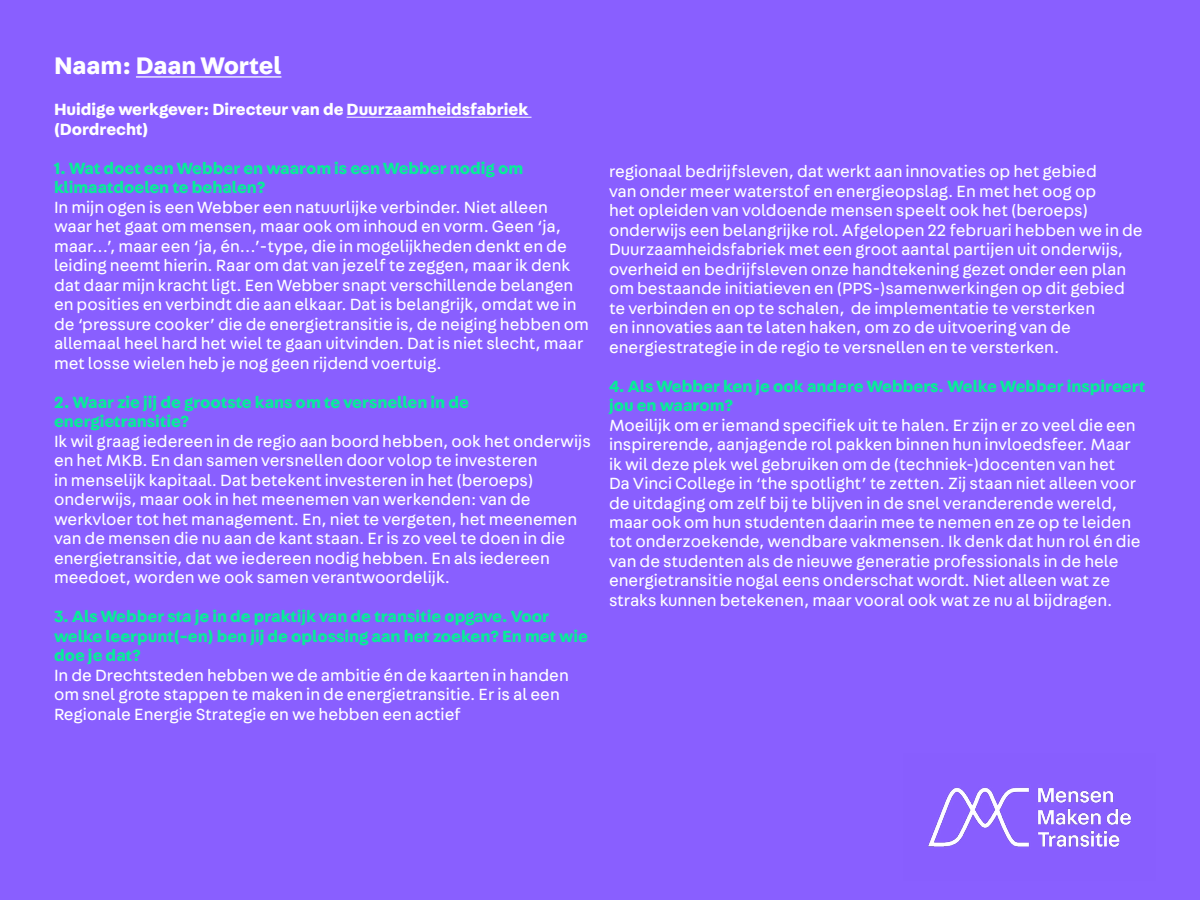
<style>
.page{position:relative;width:1200px;height:900px;background:#895fff}
.page>*{position:absolute;margin:0;border:0;box-sizing:border-box;transform-origin:0 0}
.t1{font:700 25.5px "Fabriga";color:#fff}
.t2{font:17.25px/19.5px "Fabriga";color:#fff}
.t3{font:700 17.25px/19.5px "Fabriga";color:#08ec99}
.t4{font:700 17.25px/19.5px "Fabriga";color:#fff}
</style>
<div class="page">
<hr style="left:136px;top:76px;width:145px;height:2px;background:#fff">
<hr style="left:347px;top:117px;width:185px;height:1px;background:#fff">
<img style="left:928px;top:787px;width:203px;height:60px">
<h1 class="t1" style="left:54px;top:49px;width:229px">Naam: Daan Wortel</h1>
<p class="t4" style="left:54px;top:99px;width:476px">Huidige werkgever: Directeur van de Duurzaamheidsfabriek (Dordrecht)</p>
<p class="t3" style="left:54px;top:158px;width:471px">1. Wat doet een Webber en waarom is een Webber nodig om klimaatdoelen te behalen?</p>
<p class="t2" style="left:54px;top:197px;width:536px">In mijn ogen is een Webber een natuurlijke verbinder. Niet alleen waar het gaat om mensen, maar ook om inhoud en vorm. Geen ‘ja, maar…’, maar een ‘ja, én…’-type, die in mogelijkheden denkt en de leiding neemt hierin. Raar om dat van jezelf te zeggen, maar ik denk dat daar mijn kracht ligt. Een Webber snapt verschillende belangen en posities en verbindt die aan elkaar. Dat is belangrijk, omdat we in de ‘pressure cooker’ die de energietransitie is, de neiging hebben om allemaal heel hard het wiel te gaan uitvinden. Dat is niet slecht, maar met losse wielen heb je nog geen rijdend voertuig.</p>
<p class="t3" style="left:54px;top:392px;width:416px">2. Waar zie jij de grootste kans om te versnellen in de energietransitie?</p>
<p class="t2" style="left:54px;top:431px;width:538px">Ik wil graag iedereen in de regio aan boord hebben, ook het onderwijs en het MKB. En dan samen versnellen door volop te investeren<br>in menselijk kapitaal. Dat betekent investeren in het (beroeps) onderwijs, maar ook in het meenemen van werkenden: van de werkvloer tot het management. En, niet te vergeten, het meenemen van de mensen die nu aan de kant staan. Er is zo veel te doen in die energietransitie, dat we iedereen nodig hebben. En als iedereen meedoet, worden we ook samen verantwoordelijk.</p>
<p class="t3" style="left:54px;top:606px;width:536px">3. Als Webber sta je in de praktijk van de transitie opgave. Voor welke leerpunt(-en) ben jij de oplossing aan het zoeken? En met wie doe je dat?</p>
<p class="t2" style="left:54px;top:665px;width:516px">In de Drechtsteden hebben we de ambitie én de kaarten in handen om snel grote stappen te maken in de energietransitie. Er is al een<br>Regionale Energie Strategie en we hebben een actief</p>
<p class="t2" style="left:609px;top:161px;width:535px">regionaal bedrijfsleven, dat werkt aan innovaties op het gebied<br>van onder meer waterstof en energieopslag. En met het oog op<br>het opleiden van voldoende mensen speelt ook het (beroeps) onderwijs een belangrijke rol. Afgelopen 22 februari hebben we in de Duurzaamheidsfabriek met een groot aantal partijen uit onderwijs, overheid en bedrijfsleven onze handtekening gezet onder een plan om bestaande initiatieven en (PPS-)samenwerkingen op dit gebied te verbinden en op te schalen, de implementatie te versterken<br>en innovaties aan te laten haken, om zo de uitvoering van de energiestrategie in de regio te versnellen en te versterken.</p>
<p class="t3" style="left:609px;top:375px;width:538px">4. Als Webber ken je ook andere Webbers. Welke Webber inspireert jou en waarom?</p>
<p class="t2" style="left:609px;top:414px;width:533px">Moeilijk om er iemand specifiek uit te halen. Er zijn er zo veel die een inspirerende, aanjagende rol pakken binnen hun invloedsfeer. Maar ik wil deze plek wel gebruiken om de (techniek-)docenten van het<br>Da Vinci College in ‘the spotlight’ te zetten. Zij staan niet alleen voor de uitdaging om zelf bij te blijven in de snel veranderende wereld, maar ook om hun studenten daarin mee te nemen en ze op te leiden tot onderzoekende, wendbare vakmensen. Ik denk dat hun rol én die van de studenten als de nieuwe generatie professionals in de hele energietransitie nogal eens onderschat wordt. Niet alleen wat ze straks kunnen betekenen, maar vooral ook wat ze nu al bijdragen.</p>
</div>
